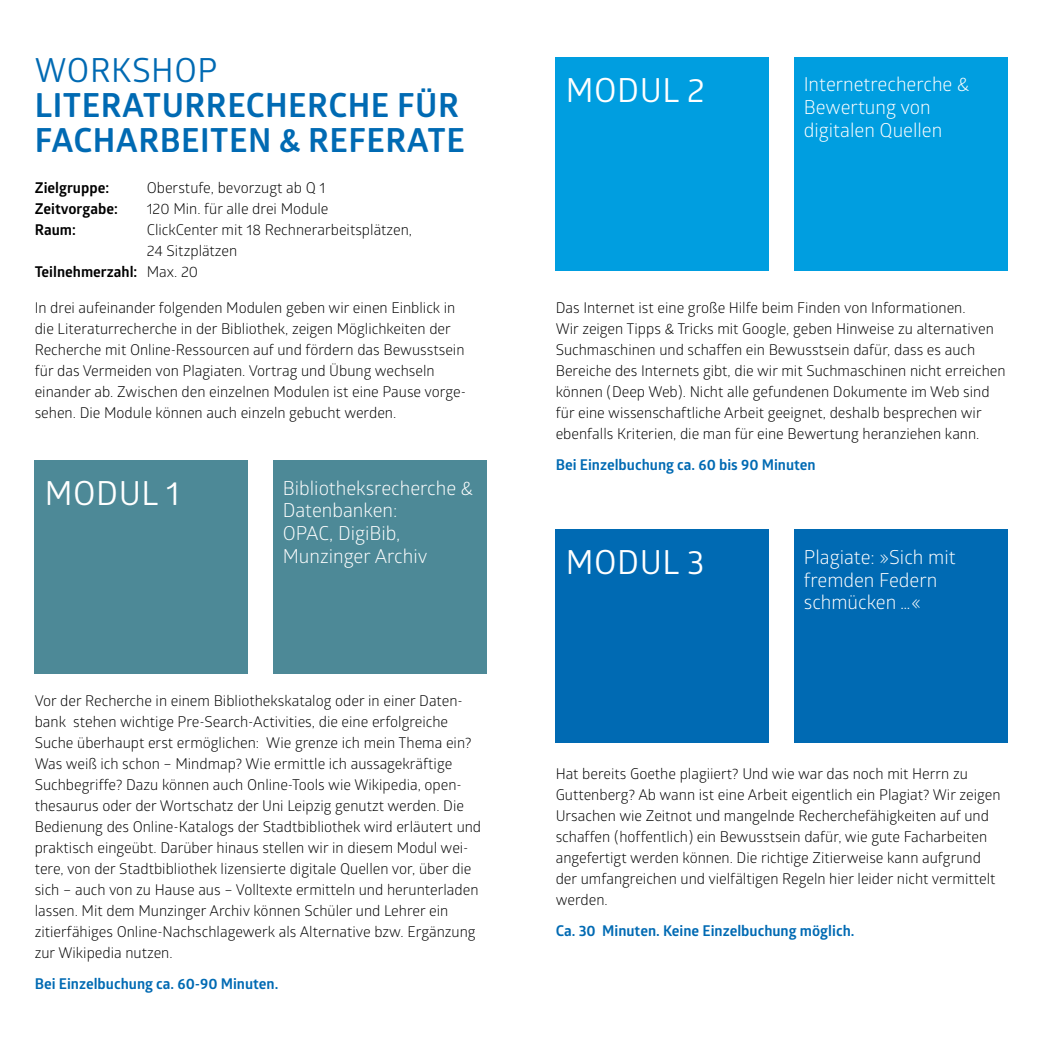
<style>
.page{position:relative;width:1042px;height:1042px;background:#fff}
.page>*{position:absolute;margin:0;border:0;box-sizing:border-box;transform-origin:0 0}
.t1{font:700 33.25px/35px "Glober";letter-spacing:.015em;color:#006ab3}
.t2{font:33.25px "Glober";letter-spacing:.015em;color:#fff}
.t3{font:33.25px "Glober";letter-spacing:.015em;color:#006ab3}
.t4{font:19.25px/22.8px "Glober";color:#fff}
.t5{font:14.88px/21px "Glober";color:#000}
.t6{font:700 14.88px "Glober";color:#006ab3}
.t7{font:700 14.88px "Glober";color:#000}
.s1{font-weight:400}
</style>
<div class="page">
<div style="left:35px;top:460px;width:213px;height:213px;background:#4d8997"></div>
<div style="left:273px;top:460px;width:213px;height:213px;background:#4d8997"></div>
<div style="left:556px;top:57px;width:213px;height:213px;background:#009ee0"></div>
<div style="left:794px;top:57px;width:213px;height:213px;background:#009ee0"></div>
<div style="left:556px;top:530px;width:213px;height:213px;background:#006ab3"></div>
<div style="left:794px;top:530px;width:213px;height:213px;background:#006ab3"></div>
<h1 class="t3" style="left:35px;top:47px;width:184px">WORKSHOP</h1>
<h1 class="t1" style="left:35px;top:87px;width:431px">Literaturrecherche für<br>Facharbeiten &amp; Referate</h1>
<p class="t7" style="left:35px;top:178px;width:76px">Zielgruppe:</p>
<p class="t5" style="left:147px;top:177px;width:180px">Oberstufe, bevorzugt ab Q 1</p>
<p class="t7" style="left:35px;top:199px;width:85px">Zeitvorgabe:</p>
<p class="t5" style="left:147px;top:198px;width:183px">120 Min. für alle drei Module</p>
<p class="t7" style="left:35px;top:220px;width:43px">Raum:</p>
<p class="t5" style="left:147px;top:219px;width:267px">ClickCenter mit 18 Rechnerarbeitsplätzen,</p>
<p class="t5" style="left:147px;top:240px;width:92px">24 Sitzplätzen</p>
<p class="t7" style="left:35px;top:262px;width:165px">Teilnehmerzahl: <span class="s1">Max. 20</span></p>
<p class="t5" style="left:35px;top:297px;width:431px">In drei aufeinander folgenden Modulen geben wir einen Einblick in die Literaturrecherche in der Bibliothek, zeigen Möglichkeiten der Recherche mit Online-Ressourcen auf und fördern das Bewusstsein für das Vermeiden von Plagiaten. Vortrag und Übung wechseln einander ab. Zwischen den einzelnen Modulen ist eine Pause vorge&shy;sehen. Die Module können auch einzeln gebucht werden.</p>
<h1 class="t2" style="left:45px;top:470px;width:136px">MODUL 1</h1>
<p class="t4" style="left:283px;top:475px;width:192px">Bibliotheksrecherche &amp;<br>Datenbanken:<br>OPAC, DigiBib,<br>Munzinger Archiv</p>
<p class="t5" style="left:35px;top:690px;width:448px">Vor der Recherche in einem Bibliothekskatalog oder in einer Daten&shy;bank stehen wichtige Pre-Search-Activities, die eine erfolgreiche Suche überhaupt erst ermöglichen: Wie grenze ich mein Thema ein?<br>Was weiß ich schon – Mindmap? Wie ermittle ich aussagekräftige Suchbegriffe? Dazu können auch Online-Tools wie Wikipedia, open&shy;thesaurus oder der Wortschatz der Uni Leipzig genutzt werden. Die Bedienung des Online-Katalogs der Stadtbibliothek wird erläutert und praktisch eingeübt. Darüber hinaus stellen wir in diesem Modul wei&shy;tere, von der Stadtbibliothek lizensierte digitale Quellen vor, über die sich – auch von zu Hause aus – Volltexte ermitteln und herunterladen lassen. Mit dem Munzinger Archiv können Schüler und Lehrer ein zitierfähiges Online-Nachschlagewerk als Alternative bzw. Ergänzung zur Wikipedia nutzen.</p>
<p class="t6" style="left:35px;top:973px;width:245px">Bei Einzelbuchung ca. 60-90 M inuten.</p>
<h1 class="t2" style="left:566px;top:67px;width:140px">MODUL 2</h1>
<p class="t4" style="left:804px;top:72px;width:167px">Internetrecherche &amp;<br>Bewertung von digitalen Quellen</p>
<p class="t5" style="left:556px;top:296px;width:451px">Das Internet ist eine große Hilfe beim Finden von Informationen.<br>Wir zeigen Tipps &amp; Tricks mit Google, geben Hinweise zu alternativen Suchmaschinen und schaffen ein Bewusstsein dafür, dass es auch Bereiche des Internets gibt, die wir mit Suchmaschinen nicht erreichen können (Deep Web). Nicht alle gefundenen Dokumente im Web sind für eine wissenschaftliche Arbeit geeignet, deshalb besprechen wir ebenfalls Kriterien, die man für eine Bewertung heranziehen kann.</p>
<p class="t6" style="left:556px;top:454px;width:262px">Bei Einzelbuchung ca. 60 bis 90 M inuten</p>
<h1 class="t2" style="left:566px;top:539px;width:140px">MODUL 3</h1>
<p class="t4" style="left:804px;top:545px;width:153px">Plagiate: »Sich mit fremden Federn schmücken …«</p>
<p class="t5" style="left:556px;top:762px;width:446px">Hat bereits Goethe plagiiert? Und wie war das noch mit Herrn zu Guttenberg? Ab wann ist eine Arbeit eigentlich ein Plagiat? Wir zeigen Ursachen wie Zeitnot und mangelnde Recherchefähigkeiten auf und schaffen (hoffentlich) ein Bewusstsein dafür, wie gute Facharbeiten angefertigt werden können. Die richtige Zitierweise kann aufgrund der umfangreichen und vielfältigen Regeln hier leider nicht vermittelt werden.</p>
<p class="t6" style="left:556px;top:920px;width:300px">Ca. 30 M inuten. Keine Einzelbuchung möglich.</p>
</div>
